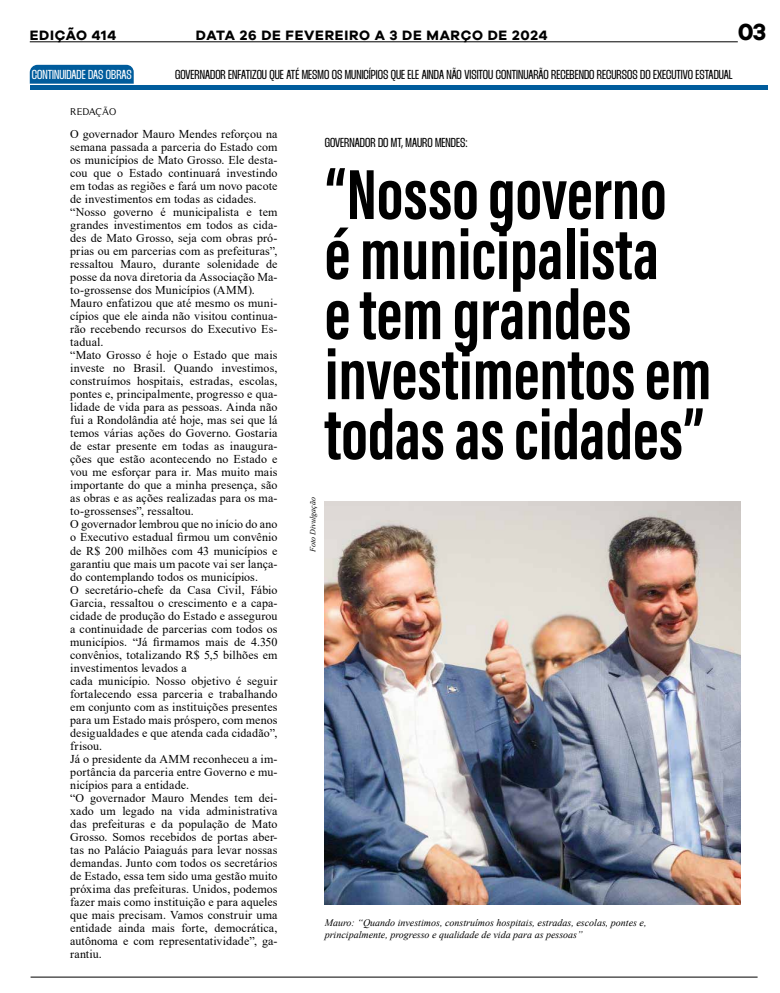
<style>
.page{position:relative;width:780px;height:993px;background:#fff}
.page>*{position:absolute;margin:0;border:0;box-sizing:border-box;transform-origin:0 0}
.t1{font:72.9px/60px "Acumin Variable Concept";color:#000}
.t2{font:700 24px "Galyon";color:#000}
.t3{font:700 14px "Galyon";letter-spacing:.05em;color:#000}
.t4{font:900 13px "Thunder";color:#000}
.t5{font:900 13px "Thunder";color:#fff}
.t6{font:12px/13px "Times New Roman";letter-spacing:.01em;color:#000}
.t7{font:italic 10px/12px "Times New Roman";color:#000}
.t8{font:10px "Timeless";color:#000}
.t9{font:italic 8px "Times New Roman";color:#000}
</style>
<div class="page">
<hr style="left:30px;top:41px;width:707px;height:1px;background:#000">
<svg style="left:30px;top:65px;width:104px;height:19px;background:#07609e"></svg>
<div style="left:30px;top:85px;width:737px;height:5px;background:#005c9c"></div>
<hr style="left:31px;top:976px;width:726px;height:1px;background:#000">
<img style="left:325px;top:501px;width:415px;height:402px">
<p class="t3" style="left:30px;top:26px;width:88px">EDIÇÃO 414</p>
<p class="t3" style="left:196px;top:26px;width:353px">DATA 26 DE FEVEREIRO A 3 DE MARÇO DE 2024</p>
<h2 class="t2" style="left:737px;top:17px;width:30px">03</h2>
<p class="t5" style="left:32px;top:67px;width:101px">CONTINUIDADE DAS OBRAS</p>
<p class="t8" style="left:70px;top:106px;width:48px">REDAÇÃO</p>
<p class="t4" style="left:175px;top:67px;width:559px">GOVERNADOR ENFATIZOU QUE ATÉ MESMO OS MUNICÍPIOS QUE ELE AINDA NÃO VISITOU CONTINUARÃO RECEBENDO RECURSOS DO EXECUTIVO ESTADUAL</p>
<p class="t6" style="left:70px;top:127px;width:209px">O governador Mauro Mendes reforçou na semana passada a parceria do Estado com os municípios de Mato Grosso. Ele desta&shy;cou que o Estado continuará investindo em todas as regiões e fará um novo pacote de investimentos em todas as cidades. “Nosso governo é municipalista e tem grandes investimentos em todos as cida&shy;des de Mato Grosso, seja com obras pró&shy;prias ou em parcerias com as prefeituras”, ressaltou Mauro, durante solenidade de posse da nova diretoria da Associação Ma&shy;to-grossense dos Municípios (AMM).<br>Mauro enfatizou que até mesmo os muni&shy;cípios que ele ainda não visitou continua&shy;rão recebendo recursos do Executivo Es&shy;tadual.<br>“Mato Grosso é hoje o Estado que mais investe no Brasil. Quando investimos, construímos hospitais, estradas, escolas, pontes e, principalmente, progresso e qua&shy;lidade de vida para as pessoas. Ainda não fui a Rondolândia até hoje, mas sei que lá temos várias ações do Governo. Gostaria de estar presente em todas as inaugura&shy;ções que estão acontecendo no Estado e vou me esforçar para ir. Mas muito mais importante do que a minha presença, são as obras e as ações realizadas para os ma&shy;to-grossenses”, ressaltou.<br>O governador lembrou que no início do ano o Executivo estadual firmou um convênio de R$ 200 milhões com 43 municípios e garantiu que mais um pacote vai ser lança&shy;do contemplando todos os municípios.<br>O secretário-chefe da Casa Civil, Fábio Garcia, ressaltou o crescimento e a capa&shy;cidade de produção do Estado e assegurou a continuidade de parcerias com todos os municípios. “Já firmamos mais de 4.350 convênios, totalizando R$ 5,5 bilhões em investimentos levados a<br>cada município. Nosso objetivo é seguir fortalecendo essa parceria e trabalhando em conjunto com as instituições presentes para um Estado mais próspero, com menos desigualdades e que atenda cada cidadão”, frisou.<br>Já o presidente da AMM reconheceu a im&shy;portância da parceria entre Governo e mu&shy;nicípios para a entidade.<br>“O governador Mauro Mendes tem dei&shy;xado um legado na vida administrativa das prefeituras e da população de Mato Grosso. Somos recebidos de portas aber&shy;tas no Palácio Paiaguás para levar nossas demandas. Junto com todos os secretários de Estado, essa tem sido uma gestão muito próxima das prefeituras. Unidos, podemos fazer mais como instituição e para aqueles que mais precisam. Vamos construir uma entidade ainda mais forte, democrática, autônoma e com representatividade”, ga&shy;rantiu.</p>
<p class="t4" style="left:325px;top:136px;width:144px">GOVERNADOR DO MT, MAURO MENDES:</p>
<h1 class="t1" style="left:325px;top:161px;width:388px">“Nosso governo<br>é municipalista<br>e tem grandes investimentos em todas as cidades”</h1>
<p class="t9" style="left:307px;top:551px;width:56px;rotate:-90deg">Foto Divulgação</p>
<p class="t7" style="left:325px;top:916px;width:323px">Mauro: “Quando investimos, construímos hospitais, estradas, escolas, pontes e, principalmente, progresso e qualidade de vida para as pessoas”</p>
</div>
